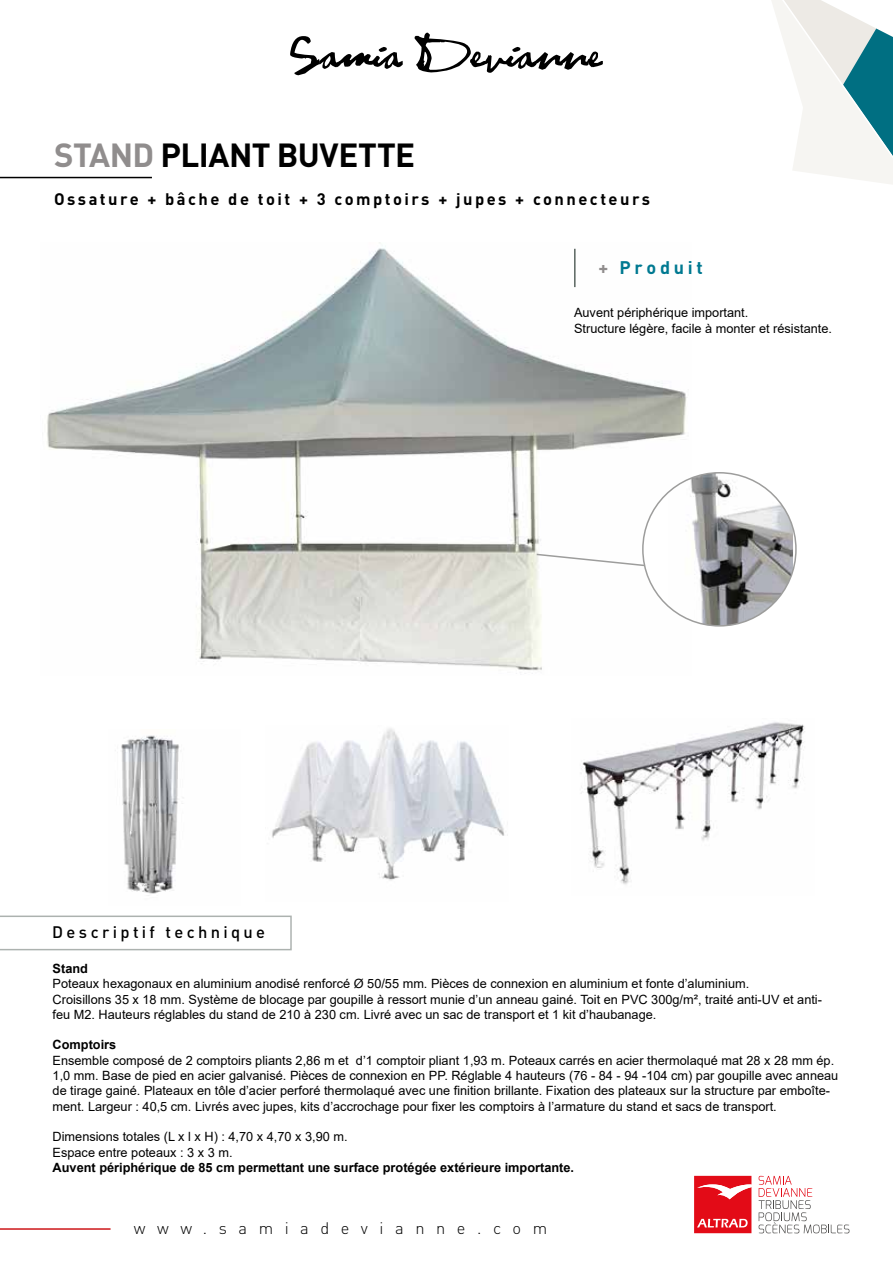
<style>
.page{position:relative;width:893px;height:1263px;background:#fff}
.page>*{position:absolute;margin:0;border:0;box-sizing:border-box;transform-origin:0 0}
.t1{font:700 33px "DIN";letter-spacing:-.015em;color:#000}
.t2{font:700 18px "DIN";letter-spacing:.205em;color:#007991}
.t3{font:700 16.5px "DIN";letter-spacing:.15em;color:#000}
.t4{font:300 16.5px "DIN";letter-spacing:.7em;color:#000}
.t5{font:500 16.5px "DIN";letter-spacing:.2em;color:#000}
.t6{font:12.75px/15.3px "Arial";color:#000}
.t7{font:700 12.75px "Arial";color:#000}
.s1{color:#908d8d}
</style>
<div class="page">
<svg style="left:0;top:915px;width:292px;height:35px"></svg>
<hr style="left:0;top:177px;width:152px;height:1px;background:#000">
<img style="left:47px;top:242px;width:640px;height:432px">
<img style="left:121px;top:735px;width:62px;height:161px">
<img style="left:272px;top:728px;width:236px;height:153px">
<img style="left:581px;top:722px;width:224px;height:163px">
<svg style="left:535px;top:553px;width:109px;height:15px"></svg>
<div style="left:643px;top:473px;width:153px;height:153px;background:#fff;border-radius:50%"></div>
<img style="left:668px;top:473px;width:125px;height:153px">
<svg style="left:694px;top:1175px;width:156px;height:59px"></svg>
<svg style="left:694px;top:1176px;width:57px;height:57px;background:#e7303a"></svg>
<svg style="left:759px;top:1176px;width:90px;height:57px"></svg>
<svg style="left:415px;top:33px;width:188px;height:40px"></svg>
<svg style="left:290px;top:36px;width:113px;height:39px"></svg>
<svg style="left:772px;top:0;width:121px;height:184px"></svg>
<hr style="left:0;top:1228px;width:111px;height:2px;background:#cd1719">
<hr style="left:574px;top:249px;width:2px;height:38px;background:#5a6560">
<h1 class="t1" style="left:54px;top:134px;width:363px"><span class="s1">STAND</span> PLIANT BUVETTE</h1>
<p class="t3" style="left:54px;top:188px;width:597px">Ossature + bâche de toit + 3 comptoirs + jupes + connecteurs</p>
<h2 class="t2" style="left:598px;top:256px;width:106px"><span class="s1">+</span> Produit</h2>
<p class="t6" style="left:574px;top:305px;width:259px">Auvent périphérique important.<br>Structure légère, facile à monter et résistante.</p>
<p class="t5" style="left:52px;top:922px;width:214px">Descriptif technique</p>
<p class="t7" style="left:53px;top:959px;width:37px">Stand</p>
<p class="t6" style="left:53px;top:976px;width:771px">Poteaux hexagonaux en aluminium anodisé renforcé Ø 50/55 mm. Pièces de connexion en aluminium et fonte d’aluminium.<br>Croisillons 35 x 18 mm. Système de blocage par goupille à ressort munie d’un anneau gainé. Toit en PVC 300g/m², traité anti-UV et anti&shy;feu M2. Hauteurs réglables du stand de 210 à 230 cm. Livré avec un sac de transport et 1 kit d’haubanage.</p>
<p class="t7" style="left:53px;top:1036px;width:65px">Comptoirs</p>
<p class="t6" style="left:53px;top:1052px;width:787px">Ensemble composé de 2 comptoirs pliants 2,86 m et d’1 comptoir pliant 1,93 m. Poteaux carrés en acier thermolaqué mat 28 x 28 mm ép.<br>1,0 mm. Base de pied en acier galvanisé. Pièces de connexion en PP. Réglable 4 hauteurs (76 - 84 - 94 -104 cm) par goupille avec anneau de tirage gainé. Plateaux en tôle d’acier perforé thermolaqué avec une finition brillante. Fixation des plateaux sur la structure par emboîte&shy;ment. Largeur : 40,5 cm. Livrés avec jupes, kits d’accrochage pour fixer les comptoirs à l’armature du stand et sacs de transport.</p>
<p class="t6" style="left:53px;top:1129px;width:297px">Dimensions totales (L x l x H) : 4,70 x 4,70 x 3,90 m.<br>Espace entre poteaux : 3 x 3 m.</p>
<p class="t7" style="left:53px;top:1158px;width:523px">Auvent périphérique de 85 cm permettant une surface protégée extérieure importante.</p>
<p class="t4" style="left:134px;top:1217px;width:415px">www.samiadevianne.com</p>
</div>
